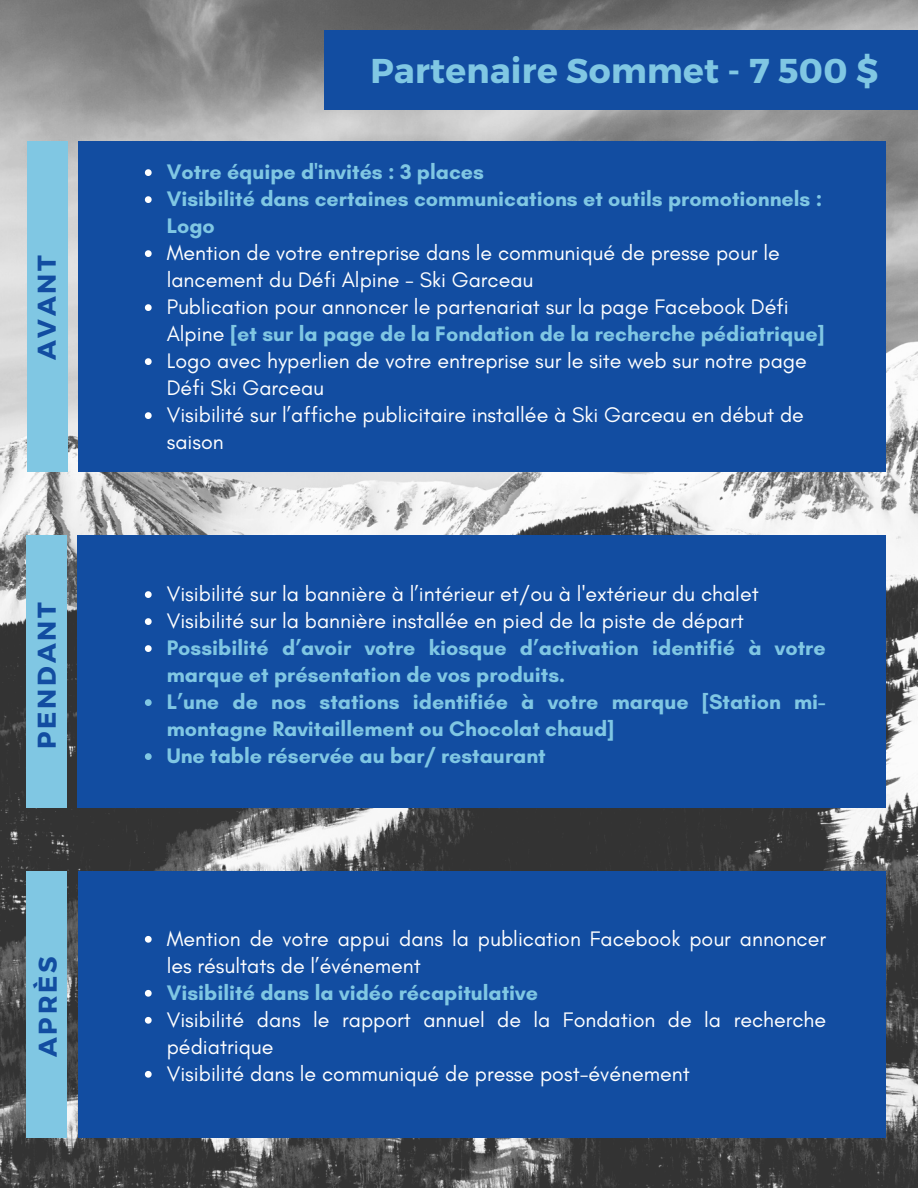
<style>
.page{position:relative;width:918px;height:1188px;background:#fff}
.page>*{position:absolute;margin:0;border:0;box-sizing:border-box;transform-origin:0 0}
.t1{font:700 34.5px "Montserrat";letter-spacing:.01em;color:#80c7e3}
.t2{font:700 25.65px "Montserrat";letter-spacing:.11em;color:#124da1}
.t3{font:21.45px/27px "Glacial Indifference";color:#fff}
.t4{font:700 21.45px/27px "Glacial Indifference";color:#80c7e3}
.s1{font-weight:700;color:#80c7e3}
</style>
<div class="page">
<img style="left:0;top:0;width:918px;height:1188px">
<div style="left:324px;top:30px;width:594px;height:80px;background:#124da1"></div>
<div style="left:78px;top:141px;width:808px;height:331px;background:#124da1"></div>
<div style="left:78px;top:535px;width:808px;height:273px;background:#124da1"></div>
<div style="left:78px;top:871px;width:808px;height:267px;background:#124da1"></div>
<div style="left:27px;top:142px;width:41px;height:330px;background:#80c7e3"></div>
<div style="left:27px;top:535px;width:40px;height:273px;background:#80c7e3"></div>
<div style="left:27px;top:871px;width:40px;height:267px;background:#80c7e3"></div>
<svg style="left:145px;top:591px;width:7px;height:7px"></svg>
<svg style="left:145px;top:618px;width:7px;height:7px"></svg>
<svg style="left:145px;top:645px;width:7px;height:7px"></svg>
<svg style="left:145px;top:699px;width:7px;height:7px"></svg>
<svg style="left:145px;top:753px;width:7px;height:7px"></svg>
<svg style="left:145px;top:169px;width:7px;height:7px"></svg>
<svg style="left:145px;top:196px;width:7px;height:7px"></svg>
<svg style="left:145px;top:250px;width:7px;height:7px"></svg>
<svg style="left:145px;top:304px;width:7px;height:7px"></svg>
<svg style="left:145px;top:358px;width:7px;height:7px"></svg>
<svg style="left:145px;top:412px;width:7px;height:7px"></svg>
<svg style="left:145px;top:936px;width:7px;height:7px"></svg>
<svg style="left:145px;top:990px;width:7px;height:7px"></svg>
<svg style="left:145px;top:1017px;width:7px;height:7px"></svg>
<svg style="left:145px;top:1071px;width:7px;height:7px"></svg>
<p class="t2" style="left:30px;top:360px;width:107px;rotate:-90deg">AVANT</p>
<p class="t2" style="left:30px;top:749px;width:148px;rotate:-90deg">PENDANT</p>
<p class="t2" style="left:31px;top:1057px;width:102px;rotate:-90deg">APRÈS</p>
<p class="t1" style="left:371px;top:49px;width:509px">Partenaire Sommet - 7 500 $</p>
<p class="t4" style="left:167px;top:158px;width:319px">Votre équipe d'invités : 3 places</p>
<p class="t4" style="left:167px;top:185px;width:657px">Visibilité dans certaines communications et outils promotionnels :<br>Logo</p>
<p class="t3" style="left:167px;top:239px;width:615px">Mention de votre entreprise dans le communiqué de presse pour le lancement du Défi Alpine - Ski Garceau</p>
<p class="t3" style="left:167px;top:293px;width:660px">Publication pour annoncer le partenariat sur la page Facebook Défi<br>Alpine <span class="s1">[et sur la page de la Fondation de la recherche pédiatrique]</span></p>
<p class="t3" style="left:167px;top:347px;width:642px">Logo avec hyperlien de votre entreprise sur le site web sur notre page<br>Défi Ski Garceau</p>
<p class="t3" style="left:167px;top:401px;width:639px">Visibilité sur l’affiche publicitaire installée à Ski Garceau en début de saison</p>
<p class="t3" style="left:167px;top:580px;width:594px">Visibilité sur la bannière à l’intérieur et/ou à l'extérieur du chalet</p>
<p class="t3" style="left:167px;top:607px;width:579px">Visibilité sur la bannière installée en pied de la piste de départ</p>
<p class="t4" style="left:167px;top:634px;width:660px">Possibilité d’avoir votre kiosque d’activation identifié à votre marque et présentation de vos produits.</p>
<p class="t4" style="left:167px;top:688px;width:660px">L’une de nos stations identifiée à votre marque [Station mi&shy;montagne Ravitaillement ou Chocolat chaud]</p>
<p class="t4" style="left:167px;top:742px;width:381px">Une table réservée au bar/ restaurant</p>
<p class="t3" style="left:167px;top:925px;width:661px">Mention de votre appui dans la publication Facebook pour annoncer les résultats de l’événement</p>
<p class="t4" style="left:167px;top:979px;width:373px">Visibilité dans la vidéo récapitulative</p>
<p class="t3" style="left:167px;top:1006px;width:661px">Visibilité dans le rapport annuel de la Fondation de la recherche pédiatrique</p>
<p class="t3" style="left:167px;top:1060px;width:525px">Visibilité dans le communiqué de presse post-événement</p>
</div>
